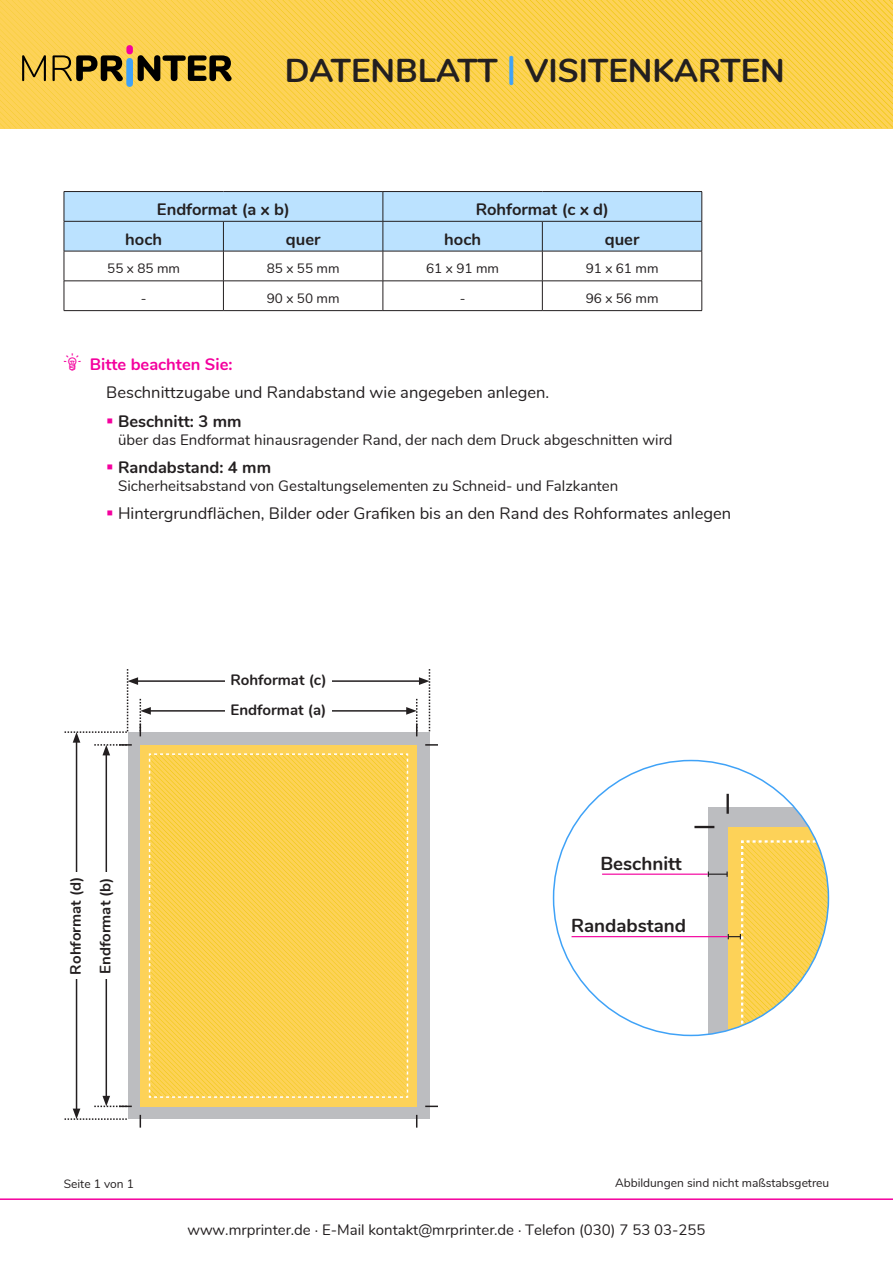
<style>
.page{position:relative;width:893px;height:1263px;background:#fff}
.page>*{position:absolute;margin:0;border:0;box-sizing:border-box;transform-origin:0 0}
.t1{font:700 33px "Nunito";color:#231f20}
.t2{font:700 18.75px "Nunito";color:#231f20}
.t3{font:16.5px "Nunito";color:#231f20}
.t4{font:700 16.5px "Nunito";color:#231f20}
.t5{font:700 16.5px "Nunito";color:#f4009e}
.t6{font:15px "Nunito";color:#231f20}
.t7{font:700 15px/29.7px "Nunito";color:#231f20}
.t8{font:13.5px "Nunito";color:#231f20}
.t9{font:12px "Nunito";color:#231f20}
.s1{color:#3fa2f7}
.s2{color:#f4009e}
</style>
<div class="page">
<svg style="left:0;top:0;width:893px;height:128px;background:#f5cc4c"></svg>
<div style="left:126px;top:45px;width:7px;height:9px;background:#f4009e;border-radius:3px"></div>
<hr style="left:0;top:1198px;width:893px;height:2px;background:#f4009e">
<hr style="left:383px;top:191px;width:159px;height:1px;background:#231f20">
<hr style="left:542px;top:191px;width:160px;height:1px;background:#231f20">
<hr style="left:64px;top:191px;width:159px;height:1px;background:#231f20">
<hr style="left:223px;top:191px;width:160px;height:1px;background:#231f20">
<svg style="left:64px;top:192px;width:639px;height:119px"></svg>
<svg style="left:65px;top:669px;width:373px;height:458px"></svg>
<div style="left:94px;top:872px;width:21px;height:107px;background:#fff"></div>
<div style="left:64px;top:872px;width:21px;height:107px;background:#fff"></div>
<svg style="left:708px;top:807px;width:102px;height:32px;background:#bec0c4"></svg>
<svg style="left:728px;top:827px;width:88px;height:12px"></svg>
<hr style="left:694px;top:826px;width:20px;height:2px;background:#231f20">
<hr style="left:726px;top:794px;width:3px;height:20px;background:#231f20">
<svg style="left:708px;top:839px;width:120px;height:196px"></svg>
<hr style="left:602px;top:873px;width:106px;height:2px;background:#f4009e">
<hr style="left:572px;top:936px;width:156px;height:1px;background:#f4009e">
<h1 class="t1" style="left:285px;top:46px;width:501px">DATENBLATT <span class="s1">|</span> VISITENKARTEN</h1>
<p class="t4" style="left:157px;top:197px;width:134px">Endformat (a x b)</p>
<p class="t4" style="left:476px;top:197px;width:135px">Rohformat (c x d)</p>
<p class="t4" style="left:125px;top:227px;width:38px">hoch</p>
<p class="t4" style="left:286px;top:227px;width:36px">quer</p>
<p class="t4" style="left:444px;top:227px;width:38px">hoch</p>
<p class="t4" style="left:605px;top:227px;width:36px">quer</p>
<p class="t8" style="left:107px;top:258px;width:74px">55 x 85 mm</p>
<p class="t8" style="left:267px;top:258px;width:74px">85 x 55 mm</p>
<p class="t8" style="left:426px;top:258px;width:74px">61 x 91 mm</p>
<p class="t8" style="left:586px;top:258px;width:74px">91 x 61 mm</p>
<p class="t8" style="left:141px;top:288px;width:7px">-</p>
<p class="t8" style="left:267px;top:288px;width:74px">90 x 50 mm</p>
<p class="t8" style="left:460px;top:288px;width:7px">-</p>
<p class="t8" style="left:586px;top:288px;width:74px">96 x 56 mm</p>
<p class="t5" style="left:90px;top:352px;width:144px">Bitte beachten Sie:</p>
<p class="t3" style="left:106px;top:380px;width:444px">Beschnittzugabe und Randabstand wie angegeben anlegen.</p>
<p class="t4" style="left:106px;top:409px;width:137px"><span class="s2">▪</span> Beschnitt: 3 mm</p>
<p class="t6" style="left:118px;top:428px;width:556px">über das Endformat hinausragender Rand, der nach dem Druck abgeschnitten wird</p>
<p class="t4" style="left:106px;top:455px;width:166px"><span class="s2">▪</span> Randabstand: 4 mm</p>
<p class="t6" style="left:118px;top:475px;width:502px">Sicherheitsabstand von Gestaltungselementen zu Schneid- und Falzkanten</p>
<p class="t3" style="left:106px;top:501px;width:626px"><span class="s2">▪</span> Hintergrundflächen, Bilder oder Grafiken bis an den Rand des Rohformates anlegen</p>
<p class="t7" style="left:230px;top:664px;width:98px">Rohformat (c)</p>
<p class="t7" style="left:60px;top:974px;width:99px;rotate:-90deg">Rohformat (d)<br>Endformat (b)</p>
<p class="t7" style="left:231px;top:694px;width:97px">Endformat (a)</p>
<p class="t2" style="left:600px;top:850px;width:83px">Beschnitt</p>
<p class="t2" style="left:571px;top:912px;width:117px">Randabstand</p>
<p class="t9" style="left:64px;top:1175px;width:72px">Seite 1 von 1</p>
<p class="t9" style="left:615px;top:1174px;width:216px">Abbildungen sind nicht maßstabsgetreu</p>
<p class="t6" style="left:187px;top:1218px;width:520px">www.mrprinter.de · E-Mail kontakt@mrprinter.de · Telefon (030) 7 53 03-255</p>
</div>
